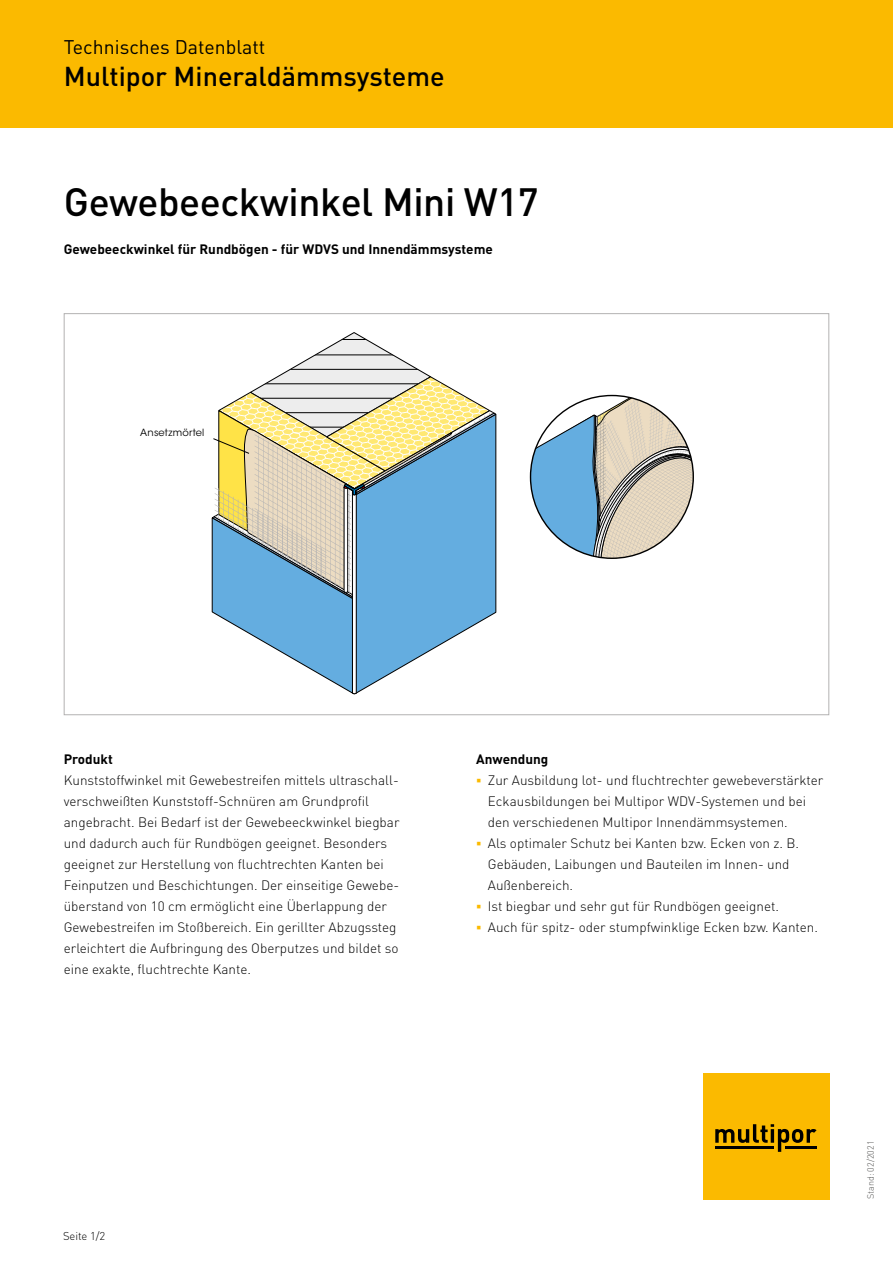
<style>
.page{position:relative;width:893px;height:1263px;background:#fff}
.page>*{position:absolute;margin:0;border:0;box-sizing:border-box;transform-origin:0 0}
.t1{font:500 39px "DIN";letter-spacing:-.01em;color:#000}
.t2{font:500 27px "DIN";color:#000}
.t3{font:19.5px "DIN";color:#000}
.t4{font:300 13.5px/21px "DIN";color:#000}
.t5{font:700 13.5px "DIN";color:#000}
.t6{font:300 11.25px "DIN";letter-spacing:-.01em;color:#000}
.t7{font:9.9px "ITC Avant Garde Std";letter-spacing:.02em;color:#000}
.t8{font:300 9px "DIN";color:#575756}
.s1{color:#fbba00}
</style>
<div class="page">
<div style="left:0;top:0;width:893px;height:128px;background:#fbba00"></div>
<div style="left:703px;top:1073px;width:126px;height:126px;background:#fbba00"></div>
<svg style="left:715px;top:1124px;width:101px;height:28px"></svg>
<hr style="left:715px;top:1146px;width:59px;height:2px;background:#000">
<hr style="left:785px;top:1146px;width:31px;height:2px;background:#000">
<svg style="left:211px;top:332px;width:286px;height:362px"></svg>
<svg style="left:530px;top:395px;width:163px;height:163px"></svg>
<h3 class="t3" style="left:64px;top:35px;width:203px">Technisches Datenblatt</h3>
<h2 class="t2" style="left:64px;top:59px;width:382px">Multipor Mineraldämmsysteme</h2>
<h1 class="t1" style="left:64px;top:177px;width:476px">Gewebeeckwinkel Mini W17</h1>
<p class="t5" style="left:64px;top:240px;width:431px">Gewebeeckwinkel für Rundbögen - für WDVS und Innendämmsysteme</p>
<p class="t7" style="left:140px;top:426px;width:66px">Ansetzmörtel</p>
<p class="t5" style="left:64px;top:750px;width:51px">Produkt</p>
<p class="t4" style="left:64px;top:769px;width:337px">Kunststoffwinkel mit Gewebestreifen mittels ultraschall&shy;verschweißten Kunststoff-Schnüren am Grundprofil angebracht. Bei Bedarf ist der Gewebeeckwinkel biegbar und dadurch auch für Rundbögen geeignet. Besonders geeignet zur Herstellung von fluchtrechten Kanten bei Feinputzen und Beschichtungen. Der einseitige Gewebe&shy;überstand von 10 cm ermöglicht eine Überlappung der Gewebestreifen im Stoßbereich. Ein gerillter Abzugssteg erleichtert die Aufbringung des Oberputzes und bildet so eine exakte, fluchtrechte Kante.</p>
<p class="t6" style="left:63px;top:1229px;width:44px">Seite 1/2</p>
<p class="t5" style="left:476px;top:750px;width:74px">Anwendung</p>
<p class="t4" style="left:488px;top:769px;width:337px;text-indent:-12px"><span class="s1">▪</span> Zur Ausbildung lot- und fluchtrechter gewebeverstärkter<br>Eckausbildungen bei Multipor WDV-Systemen und bei den verschiedenen Multipor Innendämmsystemen.</p>
<p class="t4" style="left:488px;top:832px;width:313px;text-indent:-12px"><span class="s1">▪</span> Als optimaler Schutz bei Kanten bzw. Ecken von z. B.<br>Gebäuden, Laibungen und Bauteilen im Innen- und<br>Außenbereich.</p>
<p class="t4" style="left:476px;top:895px;width:304px"><span class="s1">▪</span> Ist biegbar und sehr gut für Rundbögen geeignet.</p>
<p class="t4" style="left:476px;top:916px;width:343px"><span class="s1">▪</span> Auch für spitz- oder stumpfwinklige Ecken bzw. Kanten.</p>
<p class="t8" style="left:865px;top:1199px;width:60px;rotate:-90deg">Stand: 02/2021</p>
</div>
